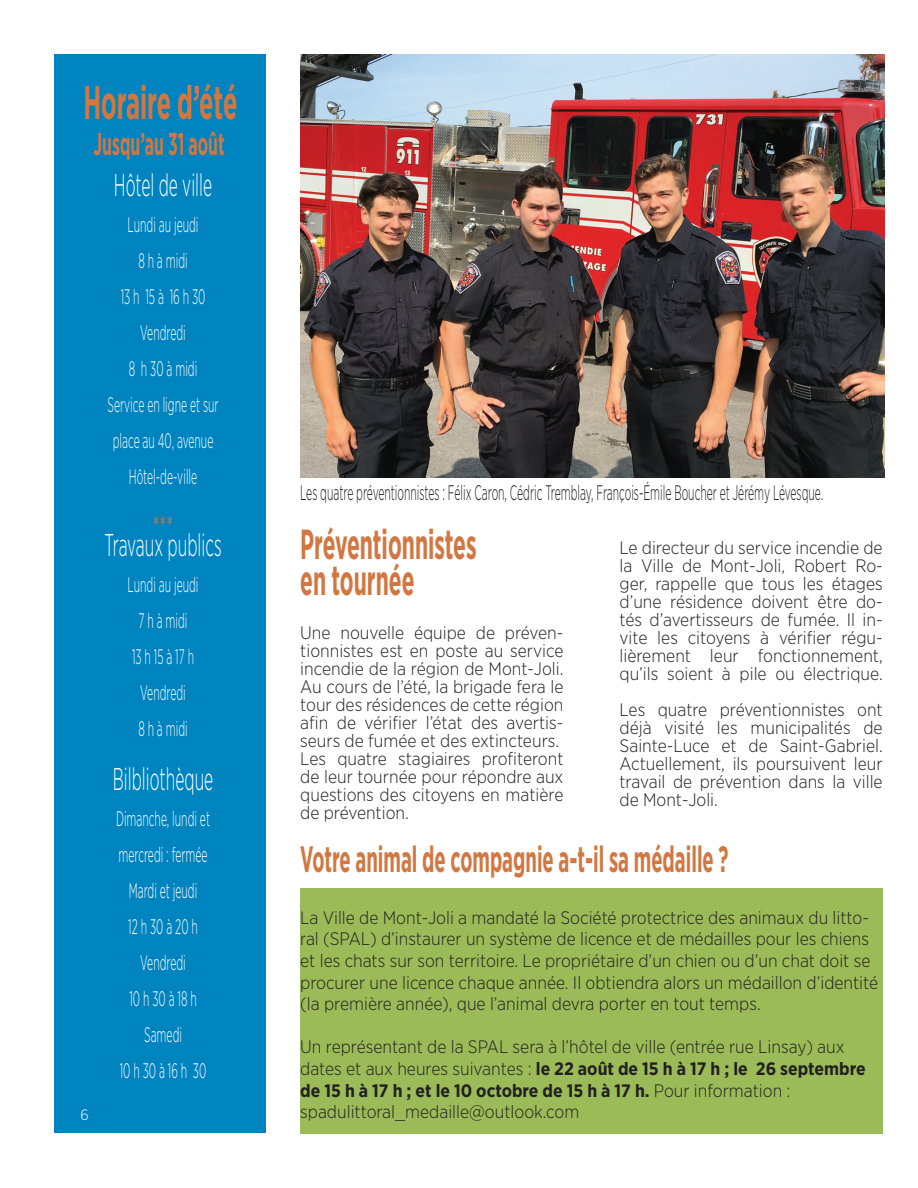
<style>
.page{position:relative;width:918px;height:1188px;background:#fff}
.page>*{position:absolute;margin:0;border:0;box-sizing:border-box;transform-origin:0 0}
.t1{font:700 47.25px "Gotham Narrow";color:#d27741;scale:.57 1}
.t2{font:700 42px/36px "Gotham Narrow";color:#d27741;scale:.57 1}
.t3{font:700 36.75px "Gotham Narrow";color:#d27741;scale:.57 1}
.t4{font:300 31.5px "Gotham Narrow";color:#fff;scale:.57 1}
.t5{font:700 31.5px "Gotham Narrow";color:#d27741;scale:.57 1}
.t6{font:300 31.5px "Gotham Narrow";color:#d27741;scale:.57 1}
.t7{font:300 21px/36px "Gotham Narrow";color:#fff;text-align:center;scale:.57 1}
.t8{font:300 21px "Gotham Narrow";color:#231f20;scale:.57 1}
.t9{font:300 18px/18px "Gotham Narrow";color:#231f20}
.t10{font:300 15px "Gotham Narrow";color:#fff}
.s1{font-weight:700}
</style>
<div class="page">
<div style="left:55px;top:55px;width:211px;height:1078px;background:#0084c0"></div>
<img style="left:300px;top:55px;width:585px;height:422px">
<div style="left:300px;top:888px;width:583px;height:245px;background:#9abb58"></div>
<h1 class="t1" style="left:83px;top:72px;width:272px">Horaire d’été</h1>
<h3 class="t5" style="left:94px;top:123px;width:231px">Jusqu’au 31 août</h3>
<h3 class="t4" style="left:114px;top:166px;width:174px">Hôtel de ville</h3>
<p class="t7" style="left:108px;top:206px;width:197px">Lundi au jeudi<br>8 h à midi<br>13 h 15 à 16 h 30<br>Vendredi<br>8 h 30 à midi<br>Service en ligne et sur place au 40, avenue<br>Hôtel-de-ville</p>
<h3 class="t6" style="left:153px;top:508px;width:38px">***</h3>
<h3 class="t4" style="left:105px;top:526px;width:207px">Travaux publics</h3>
<p class="t7" style="left:128px;top:566px;width:126px">Lundi au jeudi<br>7 h à midi<br>13 h 15 à 17 h<br>Vendredi<br>8 h à midi</p>
<h3 class="t4" style="left:113px;top:760px;width:178px">Bilbliothèque</h3>
<p class="t7" style="left:116px;top:800px;width:167px">Dimanche, lundi et mercredi : fermée<br>Mardi et jeudi<br>12 h 30 à 20 h<br>Vendredi<br>10 h 30 à 18 h<br>Samedi<br>10 h 30 à 16 h 30</p>
<p class="t10" style="left:81px;top:1106px;width:10px">6</p>
<p class="t8" style="left:300px;top:480px;width:919px">Les quatre préventionnistes : Félix Caron, Cédric Tremblay, François-Émile Boucher et Jérémy Lévesque.</p>
<h2 class="t2" style="left:300px;top:526px;width:311px">Préventionnistes en tournée</h2>
<p class="t9" style="left:300px;top:623px;width:265px">Une nouvelle équipe de préven&shy;tionnistes est en poste au service incendie de la région de Mont-Joli.<br>Au cours de l’été, la brigade fera le tour des résidences de cette région afin de vérifier l’état des avertis&shy;seurs de fumée et des extincteurs.<br>Les quatre stagiaires profiteront de leur tournée pour répondre aux questions des citoyens en matière de prévention.</p>
<p class="t9" style="left:620px;top:539px;width:265px;text-align:justify">Le directeur du service incendie de la Ville de Mont-Joli, Robert Ro&shy;ger, rappelle que tous les étages d’une résidence doivent être do&shy;tés d’avertisseurs de fumée. Il in&shy;vite les citoyens à vérifier régu&shy;lièrement leur fonctionnement, qu’ils soient à pile ou électrique.</p>
<p class="t9" style="left:620px;top:701px;width:265px;text-align:justify">Les quatre préventionnistes ont déjà visité les municipalités de Sainte-Luce et de Saint-Gabriel.<br>Actuellement, ils poursuivent leur travail de prévention dans la ville de Mont-Joli.</p>
<h3 class="t3" style="left:300px;top:836px;width:753px">Votre animal de compagnie a-t-il sa médaille ?</h3>
<p class="t9" style="left:300px;top:906px;width:580px;line-height:21.6px">La Ville de Mont-Joli a mandaté la Société protectrice des animaux du litto&shy;ral (SPAL) d’instaurer un système de licence et de médailles pour les chiens et les chats sur son territoire. Le propriétaire d’un chien ou d’un chat doit se procurer une licence chaque année. Il obtiendra alors un médaillon d’identité (la première année), que l’animal devra porter en tout temps.</p>
<p class="t9" style="left:300px;top:1036px;width:567px;line-height:21.6px">Un représentant de la SPAL sera à l’hôtel de ville (entrée rue Linsay) aux dates et aux heures suivantes : <span class="s1">le 22 août de 15 h à 17 h ; le 26 septembre de 15 h à 17 h ; et le 10 octobre de 15 h à 17 h.</span> Pour information : spadulittoral_medaille@outlook.com</p>
</div>
